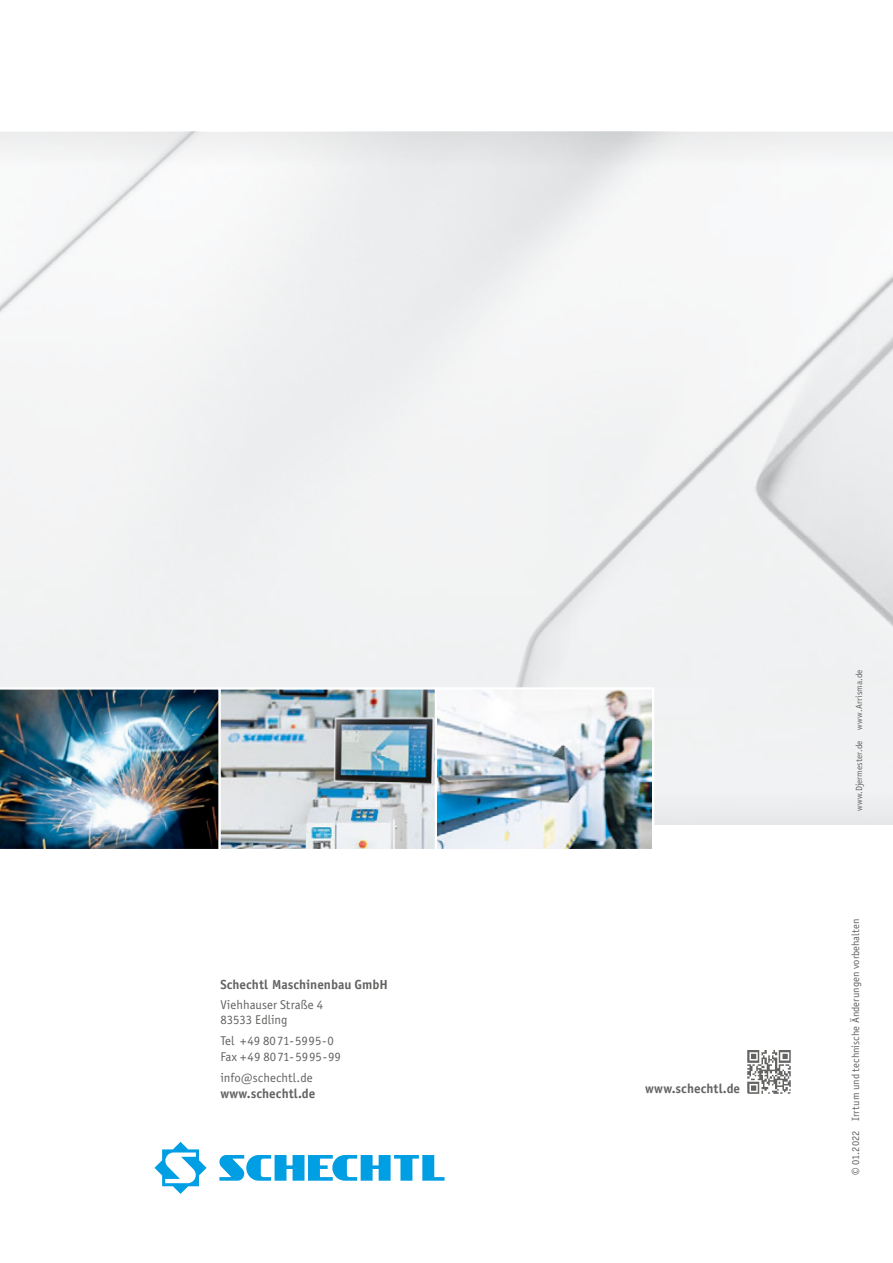
<style>
.page{position:relative;width:893px;height:1263px;background:#fff}
.page>*{position:absolute;margin:0;border:0;box-sizing:border-box;transform-origin:0 0}
.t1{font:13.2px "Officina Sans Bold ITC";color:#636362}
.t2{font:12.75px/15.8px "Officina Sans Book ITC";color:#636362}
.t3{font:10.5px "Officina Sans Book ITC";color:#636362}
.t4{font:9px "Officina Sans Book ITC";color:#636362}
</style>
<div class="page">
<img style="left:0;top:180px;width:893px;height:426px">
<div style="left:0;top:606px;width:893px;height:171px;background:#f0f1f2"></div>
<svg style="left:0;top:132px;width:893px;height:48px;fill:#eff0f0"></svg>
<div style="left:0;top:777px;width:893px;height:48px;background:#edeff0"></div>
<img style="left:0;top:687px;width:219px;height:162px">
<img style="left:222px;top:690px;width:213px;height:158px">
<div style="left:219px;top:687px;width:219px;height:164px;border:2px solid #fff"></div>
<svg style="left:154px;top:1142px;width:53px;height:52px"></svg>
<svg style="left:219px;top:1155px;width:226px;height:26px"></svg>
<img style="left:438px;top:690px;width:213px;height:158px">
<div style="left:435px;top:687px;width:219px;height:164px;border:2px solid #fff"></div>
<img style="left:747px;top:1050px;width:44px;height:44px">
<p class="t1" style="left:220px;top:975px;width:169px">Schechtl Maschinenbau GmbH</p>
<p class="t2" style="left:220px;top:996px;width:104px">Viehhauser Straße 4<br>83533 Edling</p>
<p class="t2" style="left:220px;top:1033px;width:122px">Tel +49 8071-5995-0<br>Fax +49 8071-5995-99</p>
<p class="t2" style="left:220px;top:1069px;width:94px">info@schechtl.de</p>
<p class="t1" style="left:220px;top:1084px;width:97px">www.schechtl.de</p>
<p class="t1" style="left:645px;top:1079px;width:97px">www.schechtl.de</p>
<p class="t4" style="left:853px;top:811px;width:143px;rotate:-90deg">www.Djermester.de www.Arrisma.de</p>
<p class="t3" style="left:849px;top:1175px;width:257px;rotate:-90deg">© 01.2022 Irrtum und technische Änderungen vorbehalten</p>
</div>
